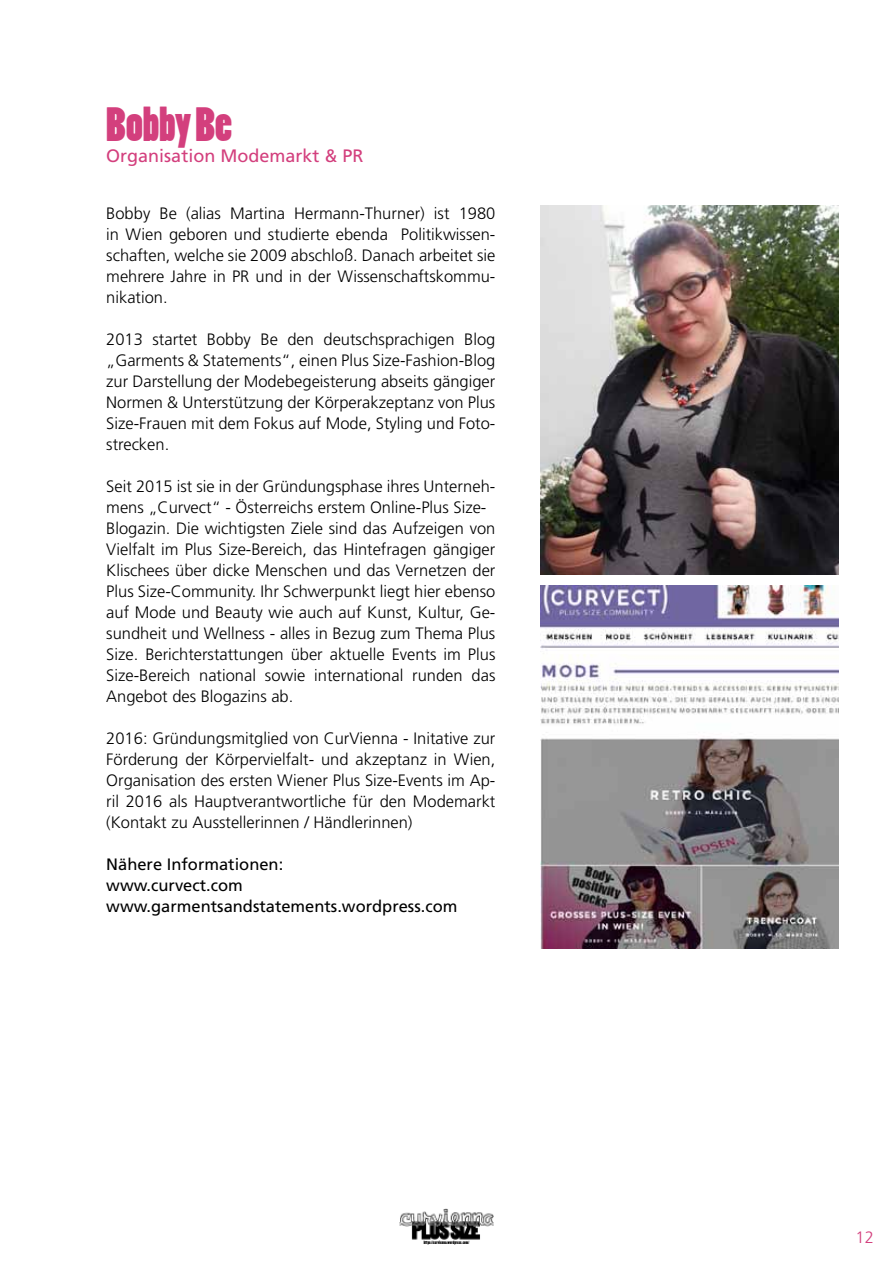
<style>
.page{position:relative;width:893px;height:1263px;background:#fff}
.page>*{position:absolute;margin:0;border:0;box-sizing:border-box;transform-origin:0 0}
.t1{font:45px "Poplar Std";color:#d33f7d}
.t2{font:18px "Frutiger LT Std";color:#d33f7d}
.t3{font:300 16.5px/21px "Frutiger LT Std";color:#000;text-align:justify}
.t4{font:16.5px/21px "Frutiger LT Std";color:#000}
.t5{font:300 16.5px "Frutiger LT Std";color:#d33f7d}
.t6{font:4.35px "Poplar Std";letter-spacing:.005em;color:#000}
</style>
<div class="page">
<img style="left:399px;top:1208px;width:95px;height:32px">
<img style="left:540px;top:205px;width:299px;height:370px">
<img style="left:540px;top:586px;width:299px;height:363px">
<h1 class="t1" style="left:106px;top:99px;width:127px">Bobby Be</h1>
<p class="t2" style="left:106px;top:145px;width:259px">Organisation Modemarkt &amp; PR</p>
<p class="t3" style="left:106px;top:203px;width:391px">Bobby Be (alias Martina Hermann-Thurner) ist 1980 in Wien geboren und studierte ebenda Politikwissen&shy;schaften, welche sie 2009 abschloß. Danach arbeitet sie mehrere Jahre in PR und in der Wissenschaftskommu&shy;nikation.</p>
<p class="t3" style="left:106px;top:329px;width:391px">2013 startet Bobby Be den deutschsprachigen Blog „Garments &amp; Statements“, einen Plus Size-Fashion-Blog zur Darstellung der Modebegeisterung abseits gängiger Normen &amp; Unterstützung der Körperakzeptanz von Plus Size-Frauen mit dem Fokus auf Mode, Styling und Foto&shy;strecken.</p>
<p class="t3" style="left:106px;top:476px;width:391px;text-align:left">Seit 2015 ist sie in der Gründungsphase ihres Unterneh&shy;mens „Curvect“ - Österreichs erstem Online-Plus Size-Blogazin. Die wichtigsten Ziele sind das Aufzeigen von Vielfalt im Plus Size-Bereich, das Hintefragen gängiger Klischees über dicke Menschen und das Vernetzen der Plus Size-Community. Ihr Schwerpunkt liegt hier ebenso auf Mode und Beauty wie auch auf Kunst, Kultur, Ge&shy;sundheit und Wellness - alles in Bezug zum Thema Plus Size. Berichterstattungen über aktuelle Events im Plus Size-Bereich national sowie international runden das Angebot des Blogazins ab.</p>
<p class="t3" style="left:106px;top:728px;width:391px">2016: Gründungsmitglied von CurVienna - Initative zur Förderung der Körpervielfalt- und akzeptanz in Wien, Organisation des ersten Wiener Plus Size-Events im Ap&shy;ril 2016 als Hauptverantwortliche für den Modemarkt (Kontakt zu Ausstellerinnen / Händlerinnen)</p>
<p class="t4" style="left:106px;top:854px;width:353px">Nähere Informationen:<br>www.curvect.com www.garmentsandstatements.wordpress.com</p>
<p class="t6" style="left:424px;top:1240px;width:47px">https://curvienna.wordpress.com/</p>
<p class="t5" style="left:855px;top:1228px;width:20px">12</p>
</div>
